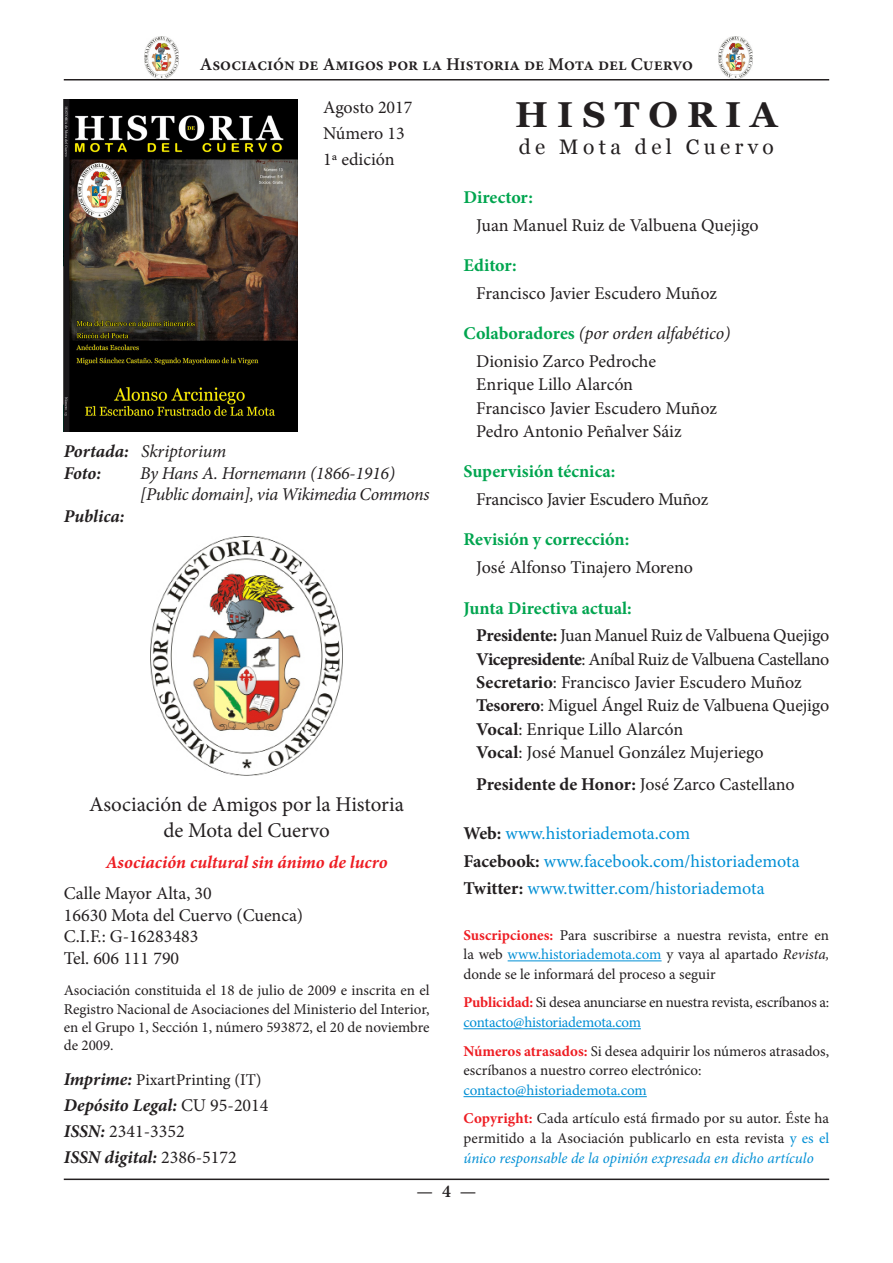
<style>
.page{position:relative;width:893px;height:1263px;background:#fff}
.page>*{position:absolute;margin:0;border:0;box-sizing:border-box;transform-origin:0 0}
.t1{font:700 36px "Georgia";color:#231f20}
.t2{font:21px "Minion Pro";color:#231f20}
.t3{font:21px "Georgia";letter-spacing:.21em;color:#231f20}
.t4{font:18px "Minion Pro";letter-spacing:-.005em;color:#231f20}
.t5{font:italic 18px "Minion Pro";letter-spacing:-.015em;color:#231f20}
.t6{font:18px "Minion Pro";color:#008fd5}
.t7{font:700 18px "Minion Pro";color:#00a54f}
.t8{font:italic 700 18px "Minion Pro";letter-spacing:-.005em;color:#231f20}
.t9{font:600 18px "Minion Pro";letter-spacing:-.005em;color:#231f20}
.t10{font:18px "Minion Pro";letter-spacing:-.03em;color:#231f20}
.t11{font:italic 700 18px "Minion Pro";letter-spacing:-.005em;color:#ee1d23}
.t12{font:16.5px "Minion Pro";color:#231f20}
.t13{font:15px/19.8px "Minion Pro";color:#231f20;text-align:justify}
.t14{font:15px "Minion Pro";color:#008fd5}
.s1{font-weight:700}
.s2{font-weight:700;font-style:italic;font-size:18px}
.s3{font-weight:400;font-style:normal}
.s4{font-weight:700;font-style:italic}
.s5{font-weight:700;font-style:normal;color:#00a54f}
.s6{font-weight:700;color:#231f20}
.s7{font-weight:700;color:#ee1d23}
.s8{color:#008fd5}
.s9{font-style:italic}
.s10{font-style:italic;color:#008fd5}
</style>
<div class="page">
<hr style="left:64px;top:79px;width:765px;height:1px;background:#231f20">
<hr style="left:64px;top:1178px;width:765px;height:2px;background:#231f20">
<img style="left:145px;top:36px;width:34px;height:43px">
<img style="left:719px;top:36px;width:34px;height:43px">
<img style="left:151px;top:537px;width:191px;height:239px">
<hr style="left:508px;top:960px;width:154px;height:1px;background:#008fd5">
<hr style="left:463px;top:1028px;width:178px;height:1px;background:#008fd5">
<hr style="left:463px;top:1096px;width:184px;height:1px;background:#008fd5">
<img style="left:64px;top:100px;width:234px;height:332px">
<p class="t9" style="left:200px;top:52px;width:495px">Asociación de Amigos por la Historia de Mota del Cuervo</p>
<p class="t4" style="left:323px;top:95px;width:91px">Agosto 2017</p>
<p class="t4" style="left:323px;top:121px;width:83px">Número 13</p>
<p class="t4" style="left:323px;top:147px;width:73px">1ª edición</p>
<p class="t5" style="left:64px;top:439px;width:164px"><span class="s1">Portada:</span> Skriptorium</p>
<p class="t8" style="left:64px;top:460px;width:39px">Foto:</p>
<p class="t5" style="left:140px;top:461px;width:256px">By Hans A. Hornemann (1866-1916)</p>
<p class="t5" style="left:140px;top:482px;width:291px">[Public domain], via Wikimedia Commons</p>
<p class="t8" style="left:64px;top:504px;width:62px">Publica:</p>
<p class="t2" style="left:89px;top:791px;width:316px">Asociación de Amigos por la Historia</p>
<p class="t2" style="left:163px;top:816px;width:168px">de Mota del Cuervo</p>
<p class="t11" style="left:106px;top:850px;width:283px">Asociación cultural sin ánimo de lucro</p>
<p class="t4" style="left:64px;top:881px;width:150px">Calle Mayor Alta, 30</p>
<p class="t4" style="left:64px;top:903px;width:241px">16630 Mota del Cuervo (Cuenca)</p>
<p class="t4" style="left:64px;top:925px;width:136px">C.I.F.: G-16283483</p>
<p class="t4" style="left:64px;top:946px;width:117px">Tel. 606 111 790</p>
<p class="t13" style="left:64px;top:981px;width:367px;line-height:18.3px">Asociación constituida el 18 de julio de 2009 e inscrita en el Registro Nacional de Asociaciones del Ministerio del Interior, en el Grupo 1, Sección 1, número 593872, el 20 de noviembre de 2009.</p>
<p class="t12" style="left:64px;top:1068px;width:199px"><span class="s2">Imprime:</span> PixartPrinting (IT)</p>
<p class="t8" style="left:64px;top:1092px;width:206px">Depósito Legal: <span class="s3">CU 95-2014</span></p>
<p class="t4" style="left:64px;top:1119px;width:122px"><span class="s4">ISSN:</span> 2341-3352</p>
<p class="t8" style="left:64px;top:1144px;width:174px">ISSN digital: <span class="s3">2386-5172</span></p>
<p class="t1" style="left:515px;top:92px;width:264px">H I S T O R I A</p>
<p class="t3" style="left:519px;top:134px;width:257px">de Mota del Cuervo</p>
<p class="t7" style="left:463px;top:185px;width:71px">Director:</p>
<p class="t4" style="left:476px;top:213px;width:284px">Juan Manuel Ruiz de Valbuena Quejigo</p>
<p class="t7" style="left:463px;top:253px;width:55px">Editor:</p>
<p class="t4" style="left:476px;top:281px;width:242px">Francisco Javier Escudero Muñoz</p>
<p class="t5" style="left:463px;top:321px;width:268px"><span class="s5">Colaboradores</span> (por orden alfabético)</p>
<p class="t4" style="left:476px;top:349px;width:181px">Dionisio Zarco Pedroche</p>
<p class="t4" style="left:476px;top:372px;width:158px">Enrique Lillo Alarcón</p>
<p class="t4" style="left:476px;top:396px;width:242px">Francisco Javier Escudero Muñoz</p>
<p class="t4" style="left:476px;top:419px;width:207px">Pedro Antonio Peñalver Sáiz</p>
<p class="t7" style="left:463px;top:459px;width:153px">Supervisión técnica:</p>
<p class="t4" style="left:476px;top:487px;width:234px">Francisco Javier Escudero Muñoz</p>
<p class="t7" style="left:463px;top:527px;width:167px">Revisión y corrección:</p>
<p class="t4" style="left:476px;top:555px;width:218px">José Alfonso Tinajero Moreno</p>
<p class="t7" style="left:463px;top:595px;width:170px">Junta Directiva actual:</p>
<p class="t4" style="left:476px;top:623px;width:354px"><span class="s1">Presidente:</span> Juan Manuel Ruiz de Valbuena Quejigo</p>
<p class="t10" style="left:476px;top:647px;width:354px"><span class="s1">Vicepresidente</span>: Aníbal Ruiz de Valbuena Castellano</p>
<p class="t4" style="left:476px;top:670px;width:327px"><span class="s1">Secretario</span>: Francisco Javier Escudero Muñoz</p>
<p class="t4" style="left:476px;top:693px;width:354px"><span class="s1">Tesorero</span>: Miguel Ángel Ruiz de Valbuena Quejigo</p>
<p class="t4" style="left:476px;top:717px;width:209px"><span class="s1">Vocal</span>: Enrique Lillo Alarcón</p>
<p class="t4" style="left:476px;top:740px;width:289px"><span class="s1">Vocal</span>: José Manuel González Mujeriego</p>
<p class="t4" style="left:476px;top:772px;width:320px"><span class="s1">Presidente de Honor:</span> José Zarco Castellano</p>
<p class="t6" style="left:463px;top:821px;width:228px"><span class="s6">Web:</span> www.historiademota.com</p>
<p class="t6" style="left:463px;top:849px;width:338px"><span class="s6">Facebook:</span> www.facebook.com/historiademota</p>
<p class="t6" style="left:463px;top:876px;width:303px"><span class="s6">Twitter:</span> www.twitter.com/historiademota</p>
<p class="t13" style="left:463px;top:925px;width:367px"><span class="s7">Suscripciones:</span> Para suscribirse a nuestra revista, entre en la web <span class="s8">www.historiademota.com</span> y vaya al apartado <span class="s9">Revista, </span>donde se le informará del proceso a seguir</p>
<p class="t13" style="left:463px;top:993px;width:367px"><span class="s7">Publicidad:</span> Si desea anunciarse en nuestra revista, escríbanos a: <span class="s8">contacto@historiademota.com</span></p>
<p class="t13" style="left:463px;top:1041px;width:367px"><span class="s7">Números atrasados:</span> Si desea adquirir los números atrasados, escríbanos a nuestro correo electrónico:</p>
<p class="t14" style="left:463px;top:1080px;width:185px">contacto@historiademota.com</p>
<p class="t13" style="left:463px;top:1109px;width:367px"><span class="s7">Copyright:</span> Cada artículo está firmado por su autor. Éste ha permitido a la Asociación publicarlo en esta revista <span class="s8">y es el </span><span class="s10">único responsable de la opinión expresada en dicho artículo</span></p>
<p class="t9" style="left:416px;top:1179px;width:62px">—4—</p>
</div>
